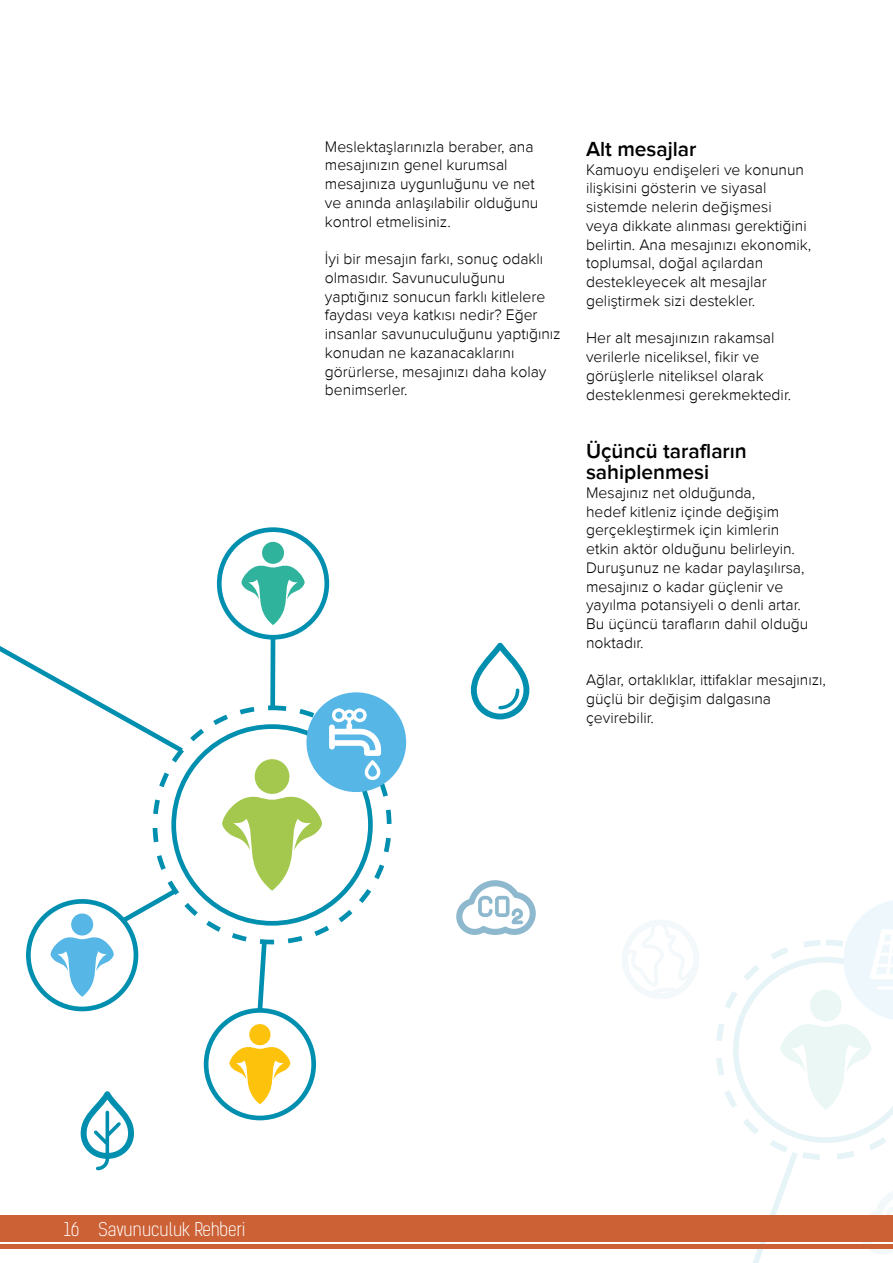
<style>
.page{position:relative;width:893px;height:1263px;background:#fff}
.page>*{position:absolute;margin:0;border:0;box-sizing:border-box;transform-origin:0 0}
.t1{font:600 21px/21px "Proxima Nova";color:#000}
.t2{font:300 18px "Kelson Sans";color:#fff}
.t3{font:300 15.75px/18.8px "Proxima Nova";color:#000}
</style>
<div class="page">
<svg style="left:381px;top:705px;width:10px;height:169px"></svg>
<div style="left:270px;top:637px;width:5px;height:71px;background:#008faf"></div>
<svg style="left:217px;top:527px;width:112px;height:113px"></svg>
<div style="left:306px;top:692px;width:100px;height:100px;background:#56b6e6;border-radius:50%"></div>
<svg style="left:456px;top:880px;width:80px;height:55px"></svg>
<svg style="left:471px;top:642px;width:58px;height:77px"></svg>
<svg style="left:0;top:646px;width:381px;height:524px"></svg>
<svg style="left:716px;top:900px;width:177px;height:363px"></svg>
<svg style="left:622px;top:920px;width:77px;height:79px"></svg>
<div style="left:0;top:1215px;width:893px;height:27px;background:#cc6136"></div>
<hr style="left:0;top:1244px;width:893px;height:4px;background:#cc6136">
<p class="t3" style="left:325px;top:137px;width:215px">Meslektaşlarınızla beraber, ana mesajınızın genel kurumsal mesajınıza uygunluğunu ve net ve anında anlaşılabilir olduğunu kontrol etmelisiniz.</p>
<p class="t3" style="left:325px;top:250px;width:237px">İyi bir mesajın farkı, sonuç odaklı olmasıdır. Savunuculuğunu yaptığınız sonucun farklı kitlelere faydası veya katkısı nedir? Eğer insanlar savunuculuğunu yaptığınız konudan ne kazanacaklarını görürlerse, mesajınızı daha kolay benimserler.</p>
<h1 class="t1" style="left:586px;top:139px;width:112px">Alt mesajlar</h1>
<p class="t3" style="left:586px;top:160px;width:227px">Kamuoyu endişeleri ve konunun ilişkisini gösterin ve siyasal sistemde nelerin değişmesi<br>veya dikkate alınması gerektiğini belirtin. Ana mesajınızı ekonomik, toplumsal, doğal açılardan destekleyecek alt mesajlar geliştirmek sizi destekler.</p>
<p class="t3" style="left:586px;top:329px;width:207px">Her alt mesajınızın rakamsal verilerle niceliksel, fikir ve görüşlerle niteliksel olarak desteklenmesi gerekmektedir.</p>
<h1 class="t1" style="left:586px;top:441px;width:162px">Üçüncü tarafların sahiplenmesi</h1>
<p class="t3" style="left:586px;top:484px;width:224px">Mesajınız net olduğunda,<br>hedef kitleniz içinde değişim gerçekleştirmek için kimlerin etkin aktör olduğunu belirleyin.<br>Duruşunuz ne kadar paylaşılırsa, mesajınız o kadar güçlenir ve yayılma potansiyeli o denli artar.<br>Bu üçüncü tarafların dahil olduğu noktadır.</p>
<p class="t3" style="left:586px;top:671px;width:241px">Ağlar, ortaklıklar, ittifaklar mesajınızı, güçlü bir değişim dalgasına çevirebilir.</p>
<p class="t2" style="left:64px;top:1218px;width:183px">16 Savunuculuk Rehberi</p>
</div>
